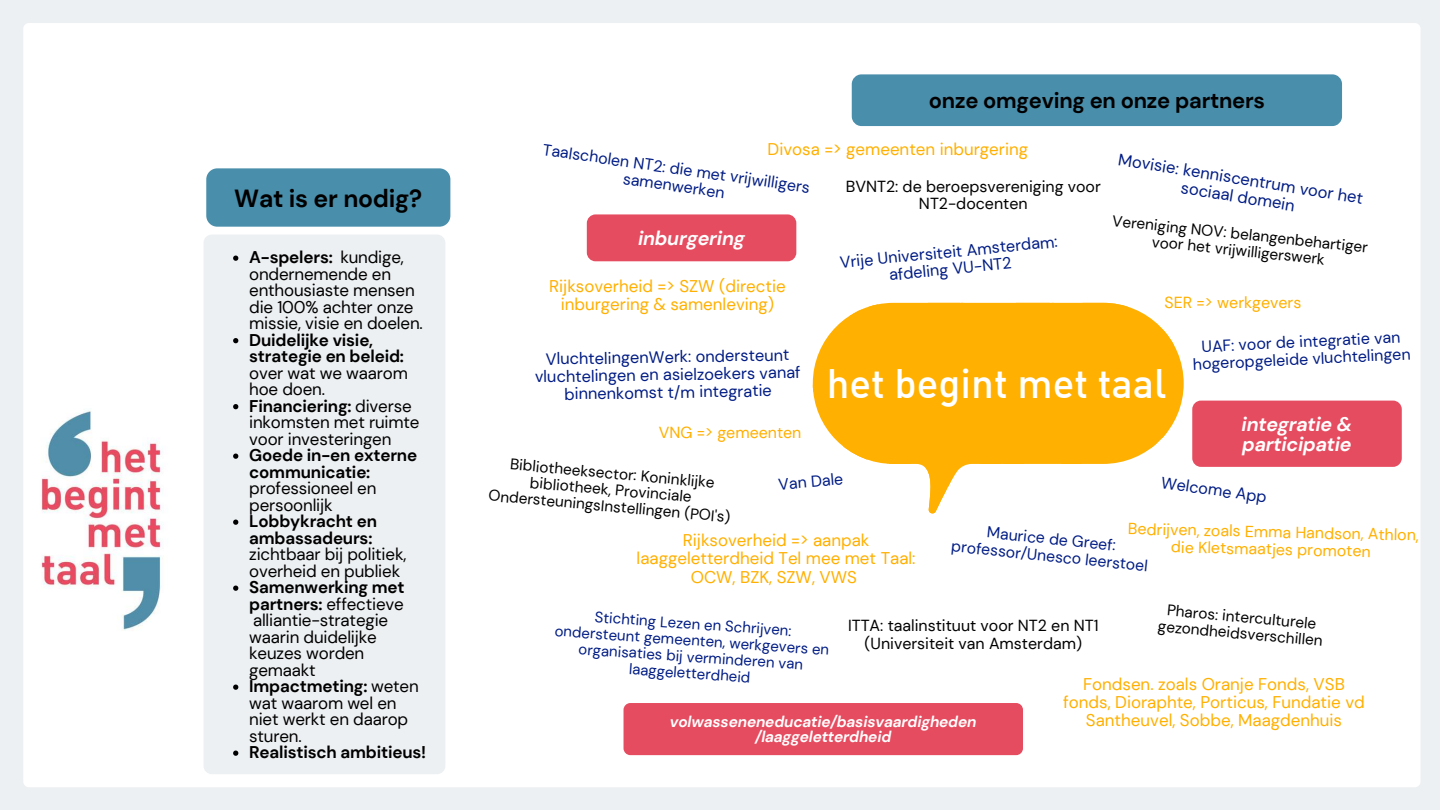
<style>
.page{position:relative;width:1440px;height:810px;background:#edf0f2}
.page>*{position:absolute;margin:0;border:0;box-sizing:border-box;transform-origin:0 0}
.t1{font:40.2px "DIN Medium Alternate";color:#fff}
.t2{font:700 24.8px "DM Sans";letter-spacing:-.01em;color:#000}
.t3{font:700 22px "DM Sans";letter-spacing:-.01em;color:#000}
.t4{font:italic 700 19.6px/19.4px "DM Sans";letter-spacing:-.01em;color:#fff}
.t5{font:17px/16.5px "DM Sans";letter-spacing:-.01em;color:#000}
.t6{font:700 17px/16.5px "DM Sans";letter-spacing:-.01em;color:#000}
.t7{font:16.9px/18.3px "DM Sans";color:#ffb001;text-align:center}
.t8{font:16.5px/18px "DM Sans";color:#001c84;text-align:center}
.t9{font:16.4px/17.7px "DM Sans";color:#001c84;text-align:center}
.t10{font:16.2px/17.2px "DM Sans";color:#001c84;text-align:center}
.t11{font:16px/17.2px "DM Sans";color:#000;text-align:center}
.t12{font:16px/17.2px "DM Sans";color:#001c84;text-align:center}
.t13{font:16px/17.3px "DM Sans";color:#ffb001;text-align:center}
.t14{font:15.9px "DM Sans";color:#001c84}
.t15{font:15.7px "DM Sans";color:#001c84}
.t16{font:italic 700 15.4px/15.3px "DM Sans";letter-spacing:-.01em;color:#fff;text-align:center}
.t17{font:15.3px/16.5px "DM Sans";color:#000;text-align:center}
.t18{font:15px/16.5px "DM Sans";color:#001c84;text-align:center}
.s1{font-weight:700}
</style>
<div class="page">
<div style="left:23px;top:23px;width:1398px;height:764px;background:#fff;border-radius:6px"></div>
<svg style="left:1175px;top:347px;width:9px;height:73px"></svg>
<svg style="left:813px;top:303px;width:362px;height:211px"></svg>
<img style="left:41px;top:410px;width:120px;height:221px">
<div style="left:206px;top:168px;width:244px;height:59px;background:#498eab;border-radius:11px"></div>
<div style="left:203px;top:235px;width:242px;height:539px;background:#edf0f2;border-radius:8px"></div>
<svg style="left:233px;top:256px;width:5px;height:5px"></svg>
<svg style="left:233px;top:338px;width:5px;height:5px"></svg>
<svg style="left:233px;top:404px;width:5px;height:5px"></svg>
<svg style="left:233px;top:454px;width:5px;height:5px"></svg>
<svg style="left:233px;top:520px;width:5px;height:5px"></svg>
<svg style="left:233px;top:586px;width:5px;height:5px"></svg>
<svg style="left:233px;top:685px;width:5px;height:5px"></svg>
<svg style="left:233px;top:751px;width:5px;height:5px"></svg>
<div style="left:1192px;top:401px;width:210px;height:66px;background:#e54c60;border-radius:9px"></div>
<div style="left:624px;top:703px;width:399px;height:52px;background:#e54c60;border-radius:7px"></div>
<div style="left:587px;top:214px;width:209px;height:47px;background:#e54c60;border-radius:9px"></div>
<div style="left:852px;top:74px;width:490px;height:52px;background:#498eab;border-radius:10px"></div>
<h2 class="t2" style="left:234px;top:182px;width:189px">Wat is er nodig?</h2>
<p class="t5" style="left:249px;top:249px;width:175px"><span class="s1">A-spelers:</span> kundige, ondernemende en enthousiaste mensen die 100% achter onze missie, visie en doelen.</p>
<p class="t6" style="left:249px;top:332px;width:156px">Duidelijke visie, strategie en beleid:</p>
<p class="t5" style="left:249px;top:365px;width:172px">over wat we waarom hoe doen.<br><span class="s1">Financiering:</span> diverse inkomsten met ruimte voor investeringen</p>
<p class="t6" style="left:249px;top:447px;width:170px">Goede in-en externe communicatie:</p>
<p class="t5" style="left:249px;top:480px;width:129px">professioneel en persoonlijk</p>
<p class="t6" style="left:249px;top:513px;width:129px">Lobbykracht en ambassadeurs:</p>
<p class="t5" style="left:249px;top:546px;width:159px">zichtbaar bij politiek, overheid en publiek</p>
<p class="t5" style="left:249px;top:579px;width:171px"><span class="s1">Samenwerking met partners:</span> effectieve alliantie-strategie waarin duidelijke keuzes worden gemaakt<br><span class="s1">Impactmeting:</span> weten wat waarom wel en niet werkt en daarop sturen.</p>
<p class="t6" style="left:249px;top:744px;width:179px">Realistisch ambitieus!</p>
<p class="t3" style="left:929px;top:87px;width:338px">onze omgeving en onze partners</p>
<p class="t7" style="left:768px;top:140px;width:262px">Divosa =&gt; gemeenten inburgering</p>
<p class="t12" style="left:544px;top:141px;width:271px;rotate:8deg">Taalscholen NT2: die met vrijwilligers samenwerken</p>
<p class="t11" style="left:846px;top:178px;width:257px">BVNT2: de beroepsvereniging voor<br>NT2-docenten</p>
<p class="t4" style="left:638px;top:229px;width:108px">inburgering</p>
<p class="t7" style="left:549px;top:277px;width:238px">Rijksoverheid =&gt; SZW (directie inburgering &amp; samenleving)</p>
<p class="t10" style="left:839px;top:255px;width:220px;rotate:-6deg">Vrije Universiteit Amsterdam: afdeling VU-NT2</p>
<p class="t8" style="left:1120px;top:150px;width:249px;rotate:9deg">Movisie: kenniscentrum voor het sociaal domein</p>
<p class="t17" style="left:1113px;top:212px;width:258px;rotate:6deg">Vereniging NOV: belangenbehartiger voor het vrijwilligerswerk</p>
<p class="t13" style="left:1165px;top:294px;width:138px">SER =&gt; werkgevers</p>
<p class="t9" style="left:535px;top:350px;width:267px;rotate:-1deg">VluchtelingenWerk: ondersteunt vluchtelingen en asielzoekers vanaf binnenkomst t/m integratie</p>
<p class="t13" style="left:659px;top:424px;width:144px">VNG =&gt; gemeenten</p>
<h1 class="t1" style="left:827px;top:358px;width:341px">het begint met taal</h1>
<p class="t12" style="left:1192px;top:339px;width:219px;rotate:-3deg">UAF: voor de integratie van hogeropgeleide vluchtelingen</p>
<p class="t4" style="left:1242px;top:415px;width:112px">integratie &amp; participatie</p>
<p class="t17" style="left:492px;top:454px;width:244px;rotate:5deg">Bibliotheeksector: Koninklijke bibliotheek, Provinciale<br>OndersteuningsInstellingen (POI's)</p>
<p class="t14" style="left:778px;top:474px;width:66px;rotate:-5deg">Van Dale</p>
<p class="t7" style="left:637px;top:531px;width:280px">Rijksoverheid =&gt; aanpak laaggeletterdheid Tel mee met Taal:<br>OCW, BZK, SZW, VWS</p>
<p class="t10" style="left:1163px;top:474px;width:108px;rotate:8deg">Welcome App</p>
<p class="t13" style="left:1128px;top:521px;width:293px;rotate:1deg">Bedrijven, zoals Emma Handson, Athlon, die Kletsmaatjes promoten</p>
<p class="t15" style="left:988px;top:522px;width:131px;rotate:6deg">Maurice de Greef:</p>
<p class="t15" style="left:953px;top:535px;width:199px;rotate:6deg">professor/Unesco leerstoel</p>
<p class="t17" style="left:1168px;top:602px;width:151px;rotate:5deg">Pharos: interculturele</p>
<p class="t18" style="left:595px;top:609px;width:199px;rotate:4deg">Stichting Lezen en Schrijven:</p>
<p class="t18" style="left:579px;top:641px;width:226px;rotate:4deg">organisaties bij verminderen van laaggeletterdheid</p>
<p class="t11" style="left:848px;top:617px;width:252px">ITTA: taalinstituut voor NT2 en NT1 (Universiteit van Amsterdam)</p>
<p class="t17" style="left:1159px;top:618px;width:167px;rotate:5deg">gezondheidsverschillen</p>
<p class="t18" style="left:555px;top:622px;width:277px;rotate:4deg">ondersteunt gemeenten, werkgevers en</p>
<p class="t7" style="left:1063px;top:675px;width:303px">Fondsen. zoals Oranje Fonds, VSB fonds, Dioraphte, Porticus, Fundatie vd<br>Santheuvel, Sobbe, Maagdenhuis</p>
<p class="t16" style="left:670px;top:714px;width:308px">volwasseneneducatie/basisvaardigheden /laaggeletterdheid</p>
</div>
